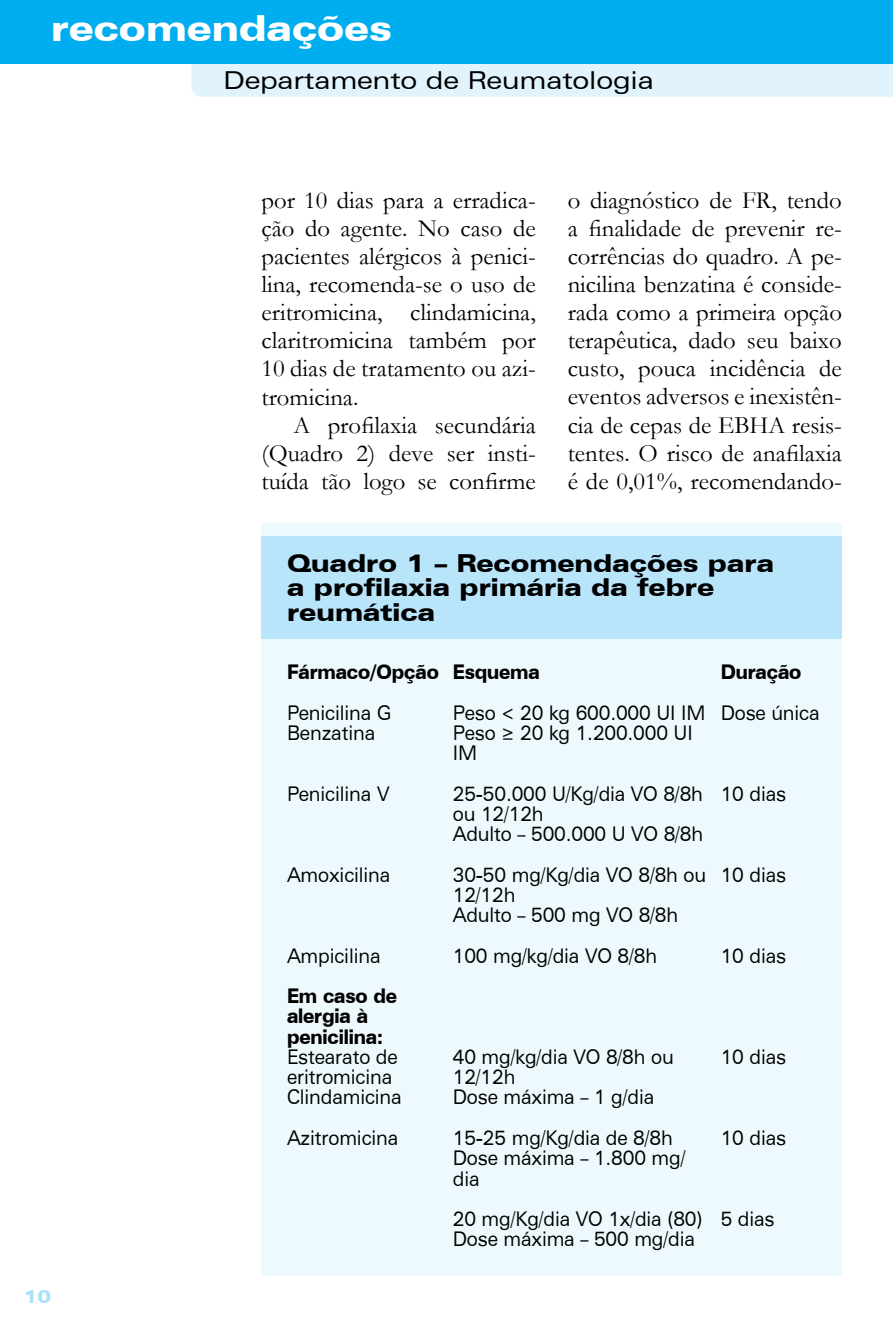
<style>
.page{position:relative;width:893px;height:1340px;background:#fff}
.page>*{position:absolute;margin:0;border:0;box-sizing:border-box;transform-origin:0 0}
.t1{font:900 expanded 36px "Zurich BT";color:#fff}
.t2{font:24.75px/28.1px "Garamond";color:#000;text-align:justify}
.t3{font:900 expanded 24.75px/24.8px "Zurich BT";color:#000}
.t4{font:expanded 24.75px "Zurich BT";letter-spacing:-.01em;color:#000}
.t5{font:expanded 20.25px/20.2px "Zurich BT";letter-spacing:-.01em;color:#000;scale:.8 1}
.t6{font:900 expanded 20.25px/20.2px "Zurich BT";letter-spacing:-.01em;color:#000;scale:.8 1}
.t7{font:900 expanded 18px "Zurich BT";color:#aae1fa}
</style>
<div class="page">
<div style="left:191px;top:64px;width:702px;height:33px;background:#e1f4fd"></div>
<div style="left:0;top:0;width:893px;height:64px;background:#00aeef"></div>
<div style="left:261px;top:523px;width:581px;height:753px;background:#eef9fe"></div>
<div style="left:261px;top:536px;width:581px;height:102px;background:#b9e5fb"></div>
<h1 class="t1" style="left:51px;top:7px;width:342px">recomendações</h1>
<p class="t4" style="left:223px;top:66px;width:432px">Departamento de Reumatologia</p>
<p class="t2" style="left:261px;top:185px;width:276px">por 10 dias para a erradica&shy;ção do agente. No caso de pacientes alérgicos à penici&shy;lina, recomenda-se o uso de eritromicina, clindamicina, claritromicina também por 10 dias de tratamento ou azi&shy;tromicina.</p>
<p class="t2" style="left:261px;top:410px;width:276px;text-indent:32px">A profilaxia secundária (Quadro 2) deve ser insti&shy;tuída tão logo se confirme</p>
<p class="t2" style="left:568px;top:185px;width:276px">o diagnóstico de FR, tendo a finalidade de prevenir re&shy;corrências do quadro. A pe&shy;nicilina benzatina é conside&shy;rada como a primeira opção terapêutica, dado seu baixo custo, pouca incidência de eventos adversos e inexistên&shy;cia de cepas de EBHA resis&shy;tentes. O risco de anafilaxia é de 0,01%, recomendando-</p>
<p class="t3" style="left:287px;top:550px;width:489px">Quadro 1 – Recomendações para a profilaxia primária da febre reumática</p>
<p class="t7" style="left:24px;top:1285px;width:29px">10</p>
<p class="t6" style="left:287px;top:661px;width:191px">Fármaco/Opção</p>
<p class="t5" style="left:287px;top:702px;width:132px">Penicilina G<br>Benzatina</p>
<p class="t5" style="left:287px;top:783px;width:130px">Penicilina V</p>
<p class="t5" style="left:287px;top:864px;width:131px">Amoxicilina</p>
<p class="t5" style="left:287px;top:945px;width:118px">Ampicilina</p>
<p class="t6" style="left:287px;top:985px;width:139px">Em caso de alergia à penicilina:</p>
<p class="t5" style="left:287px;top:1046px;width:145px">Estearato de eritromicina<br>Clindamicina</p>
<p class="t5" style="left:287px;top:1127px;width:141px">Azitromicina</p>
<p class="t6" style="left:453px;top:661px;width:110px">Esquema</p>
<p class="t5" style="left:453px;top:702px;width:317px">Peso &lt; 20 kg 600.000 UI IM<br>Peso ≥ 20 kg 1.200.000 UI<br>IM</p>
<p class="t5" style="left:453px;top:783px;width:315px">25-50.000 U/Kg/dia VO 8/8h ou 12/12h<br>Adulto – 500.000 U VO 8/8h</p>
<p class="t5" style="left:453px;top:864px;width:318px">30-50 mg/Kg/dia VO 8/8h ou<br>12/12h<br>Adulto – 500 mg VO 8/8h</p>
<p class="t5" style="left:453px;top:945px;width:257px">100 mg/kg/dia VO 8/8h</p>
<p class="t5" style="left:453px;top:1046px;width:278px">40 mg/kg/dia VO 8/8h ou<br>12/12h<br>Dose máxima – 1 g/dia</p>
<p class="t5" style="left:453px;top:1127px;width:292px">15-25 mg/Kg/dia de 8/8h<br>Dose máxima – 1.800 mg/ dia</p>
<p class="t5" style="left:453px;top:1208px;width:314px">20 mg/Kg/dia VO 1x/dia (80)<br>Dose máxima – 500 mg/dia</p>
<p class="t6" style="left:721px;top:661px;width:102px">Duração</p>
<p class="t5" style="left:721px;top:702px;width:125px">Dose única</p>
<p class="t5" style="left:721px;top:783px;width:83px">10 dias</p>
<p class="t5" style="left:721px;top:864px;width:83px">10 dias</p>
<p class="t5" style="left:721px;top:945px;width:83px">10 dias</p>
<p class="t5" style="left:721px;top:1046px;width:83px">10 dias</p>
<p class="t5" style="left:721px;top:1127px;width:83px">10 dias</p>
<p class="t5" style="left:721px;top:1208px;width:69px">5 dias</p>
</div>
